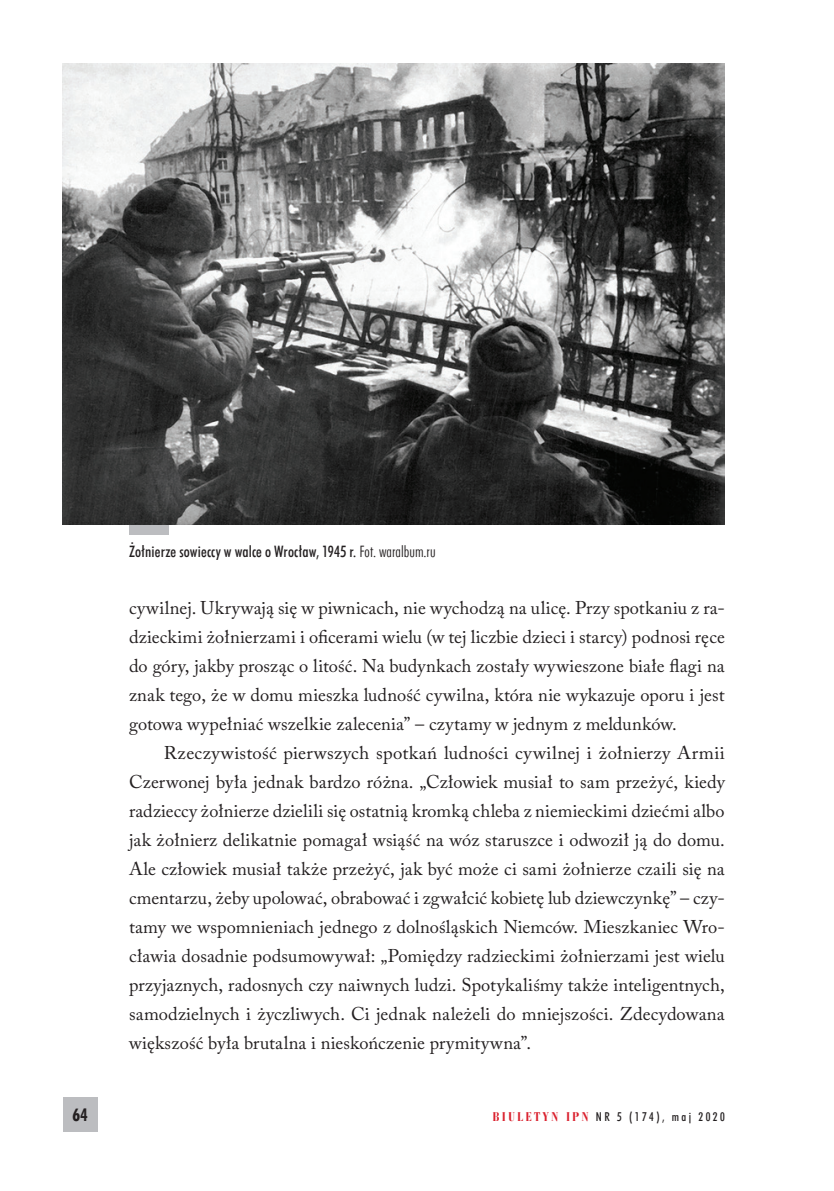
<style>
.page{position:relative;width:834px;height:1191px;background:#fff}
.page>*{position:absolute;margin:0;border:0;box-sizing:border-box;transform-origin:0 0}
._1_Tekst{font:18.38px/29.1px "Adobe Caslon Pro";letter-spacing:.01em;color:#231f20;text-align:justify}
.t1{font:17.5px "Futura Bd Cn EU";color:#231f20}
.podpisy{font:15.75px "Futura Md Cn EU";letter-spacing:.01em;color:#231f20}
.t2{font:12.25px "Futura Md Cn EU";letter-spacing:.2em;color:#231f20}
.s1{font-family:"Futura Lt Cn EU"}
.s2{font-family:"Bauer Bodni Bd Cn EU";font-size:13.12px;color:#da202d}
</style>
<div class="page">
<div style="left:129px;top:524px;width:40px;height:11px;background:#bcbdc0"></div>
<div style="left:63px;top:1097px;width:35px;height:34px;background:#bcbdc0"></div>
<img style="left:63px;top:63px;width:661px;height:461px">
<p class="podpisy" style="left:129px;top:541px;width:308px">Żołnierze sowieccy w walce o Wrocław, 1945 r. <span class="s1">Fot. waralbum.ru</span></p>
<p class="_1_Tekst" style="left:129px;top:593px;width:597px">cywilnej. Ukrywają się w piwnicach, nie wychodzą na ulicę. Przy spotkaniu z ra&shy;dzieckimi żołnierzami i oficerami wielu (w tej liczbie dzieci i starcy) podnosi ręce do góry, jakby prosząc o litość. Na budynkach zostały wywieszone białe flagi na znak tego, że w domu mieszka ludność cywilna, która nie wykazuje oporu i jest gotowa wypełniać wszelkie zalecenia” – czytamy w jednym z meldunków.</p>
<p class="_1_Tekst" style="left:129px;top:738px;width:597px;text-align:left;text-indent:35px">Rzeczywistość pierwszych spotkań ludności cywilnej i żołnierzy Armii Czerwonej była jednak bardzo różna. „Człowiek musiał to sam przeżyć, kiedy radzieccy żołnierze dzielili się ostatnią kromką chleba z niemieckimi dziećmi albo jak żołnierz delikatnie pomagał wsiąść na wóz staruszce i odwoził ją do domu.<br>Ale człowiek musiał także przeżyć, jak być może ci sami żołnierze czaili się na cmentarzu, żeby upolować, obrabować i zgwałcić kobietę lub dziewczynkę” – czy&shy;tamy we wspomnieniach jednego z dolnośląskich Niemców. Mieszkaniec Wro&shy;cławia dosadnie podsumowywał: „Pomiędzy radzieckimi żołnierzami jest wielu przyjaznych, radosnych czy naiwnych ludzi. Spotykaliśmy także inteligentnych, samodzielnych i życzliwych. Ci jednak należeli do mniejszości. Zdecydowana większość była brutalna i nieskończenie prymitywna”.</p>
<p class="t1" style="left:72px;top:1104px;width:17px">64</p>
<p class="t2" style="left:493px;top:1109px;width:233px"><span class="s2">BIULETYN IPN</span> NR 5 (174), maj 2020</p>
</div>
